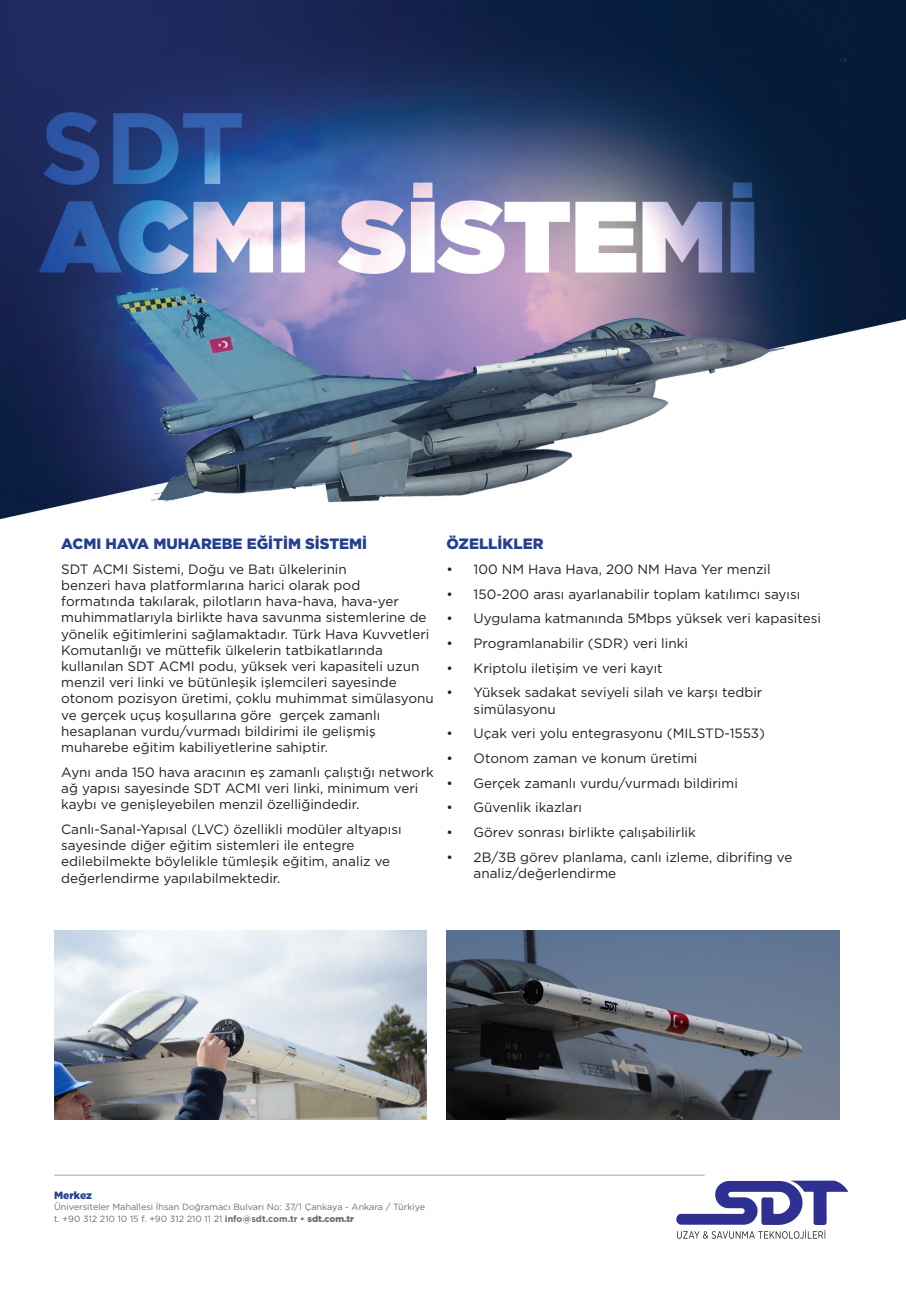
<style>
.page{position:relative;width:906px;height:1289px;background:#fff}
.page>*{position:absolute;margin:0;border:0;box-sizing:border-box;transform-origin:0 0}
.t1{font:900 15px "Gotham";color:#253f8e}
.t2{font:13.5px/16.2px "Gotham";color:#231f20}
.t3{font:900 10.5px "Gotham";color:#253f8e}
.t4{font:9px/12.6px "Gotham";color:#6c6d70}
.s1{font-weight:700}
.s2{font-weight:900}
</style>
<div class="page">
<img style="left:0;top:0;width:906px;height:1239px">
<img style="left:54px;top:930px;width:372px;height:189px">
<img style="left:446px;top:930px;width:393px;height:189px">
<svg style="left:676px;top:1180px;width:172px;height:58px"></svg>
<hr style="left:54px;top:1174px;width:650px;height:1px;background:#a8a9ad">
<p class="t1" style="left:61px;top:533px;width:307px">ACMI HAVA MUHAREBE EĞİTİM SİSTEMİ</p>
<p class="t2" style="left:61px;top:560px;width:374px">SDT ACMI Sistemi, Doğu ve Batı ülkelerinin<br>benzeri hava platformlarına harici olarak pod formatında takılarak, pilotların hava-hava, hava-yer muhimmatlarıyla birlikte hava savunma sistemlerine de yönelik eğitimlerini sağlamaktadır. Türk Hava Kuvvetleri Komutanlığı ve müttefik ülkelerin tatbikatlarında kullanılan SDT ACMI podu, yüksek veri kapasiteli uzun menzil veri linki ve bütünleşik işlemcileri sayesinde otonom pozisyon üretimi, çoklu muhimmat simülasyonu ve gerçek uçuş koşullarına göre gerçek zamanlı hesaplanan vurdu/vurmadı bildirimi ile gelişmiş muharebe eğitim kabiliyetlerine sahiptir.</p>
<p class="t2" style="left:61px;top:763px;width:374px">Aynı anda 150 hava aracının eş zamanlı çalıştığı network ağ yapısı sayesinde SDT ACMI veri linki, minimum veri kaybı ve genişleyebilen menzil özelliğindedir.</p>
<p class="t2" style="left:61px;top:820px;width:342px">Canlı-Sanal-Yapısal (LVC) özellikli modüler altyapısı sayesinde diğer eğitim sistemleri ile entegre edilebilmekte böylelikle tümleşik eğitim, analiz ve değerlendirme yapılabilmektedir.</p>
<p class="t1" style="left:446px;top:533px;width:98px">ÖZELLİKLER</p>
<p class="t2" style="left:446px;top:560px;width:326px">• 100 NM Hava Hava, 200 NM Hava Yer menzil</p>
<p class="t2" style="left:446px;top:585px;width:355px">• 150-200 arası ayarlanabilir toplam katılımcı sayısı</p>
<p class="t2" style="left:446px;top:610px;width:376px">• Uygulama katmanında 5Mbps yüksek veri kapasitesi</p>
<p class="t2" style="left:446px;top:634px;width:243px">• Programlanabilir (SDR) veri linki</p>
<p class="t2" style="left:446px;top:659px;width:218px">• Kriptolu iletişim ve veri kayıt</p>
<p class="t2" style="left:473px;top:684px;width:290px;text-indent:-27px">• Yüksek sadakat seviyeli silah ve karşı tedbir simülasyonu</p>
<p class="t2" style="left:446px;top:725px;width:320px">• Uçak veri yolu entegrasyonu (MILSTD-1553)</p>
<p class="t2" style="left:446px;top:749px;width:252px">• Otonom zaman ve konum üretimi</p>
<p class="t2" style="left:446px;top:774px;width:293px">• Gerçek zamanlı vurdu/vurmadı bildirimi</p>
<p class="t2" style="left:446px;top:799px;width:137px">• Güvenlik ikazları</p>
<p class="t2" style="left:446px;top:824px;width:251px">• Görev sonrası birlikte çalışabilirlik</p>
<p class="t2" style="left:473px;top:848px;width:320px;text-indent:-27px">• 2B/3B görev planlama, canlı izleme, dibrifing ve analiz/değerlendirme</p>
<p class="t3" style="left:54px;top:1187px;width:40px">Merkez</p>
<p class="t4" style="left:54px;top:1199px;width:373px">Üniversiteler Mahallesi İhsan Doğramacı Bulvarı No: 37/1 Çankaya - Ankara / Türkiye t. +90 312 210 10 15 f. +90 312 210 11 21 <span class="s1">info@sdt.com.tr •</span> <span class="s2">sdt.com.tr</span></p>
</div>
